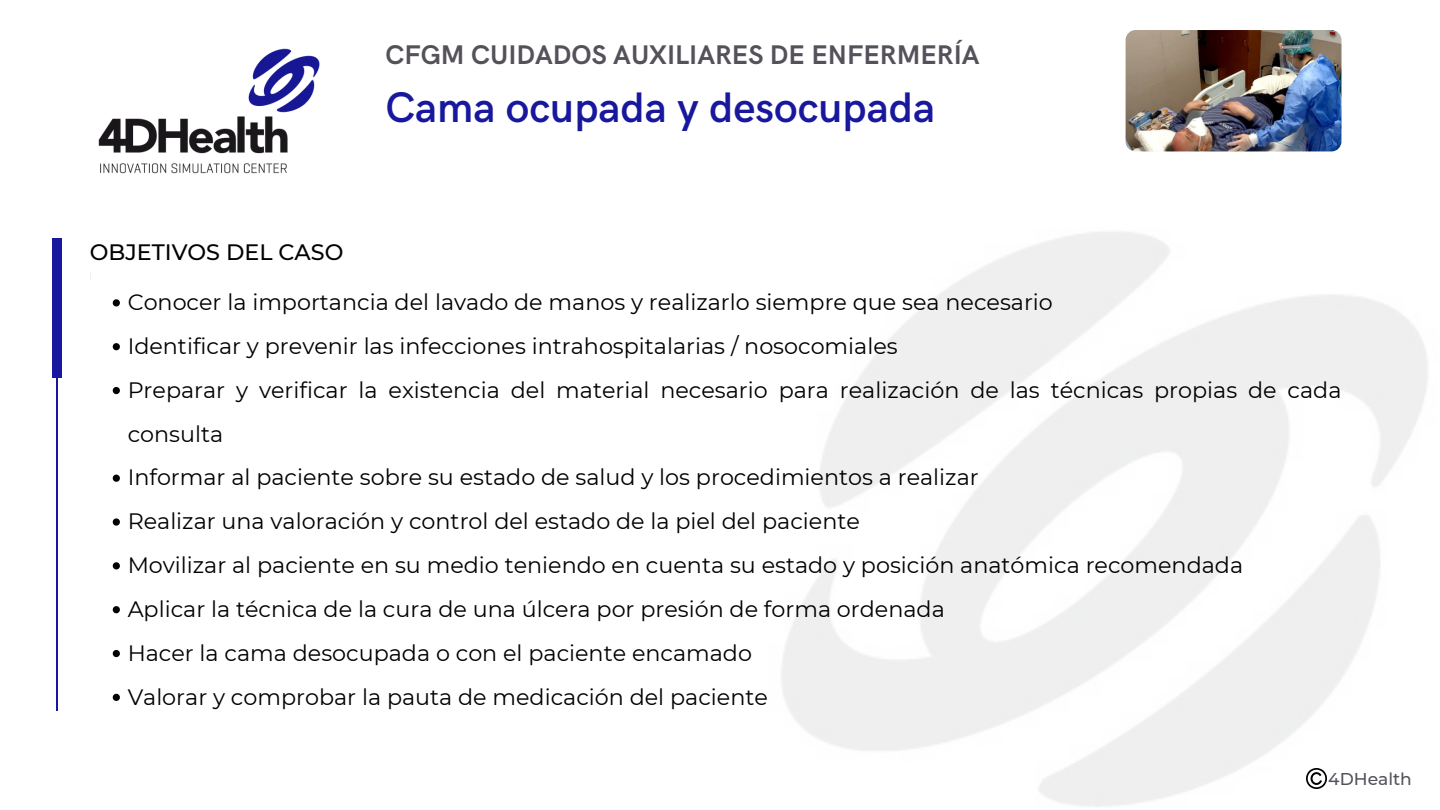
<style>
.page{position:relative;width:1440px;height:810px;background:#fff}
.page>*{position:absolute;margin:0;border:0;box-sizing:border-box;transform-origin:0 0}
.t1{font:600 42.8px "HK Grotesk";color:#18189e}
.t2{font:700 27.1px "HK Grotesk";color:#55515a}
.t3{font:22.3px/43.8px "Montserrat";color:#000}
.t4{font:500 22.3px "Montserrat";color:#000}
.t5{font:500 17.1px "Montserrat";color:#55515a}
</style>
<div class="page">
<img style="left:98px;top:48px;width:222px;height:126px">
<img style="left:781px;top:232px;width:647px;height:575px">
<img style="left:1126px;top:30px;width:215px;height:121px;border-radius:10px">
<div style="left:52px;top:238px;width:9px;height:140px;background:#18189e"></div>
<hr style="left:56px;top:238px;width:1px;height:473px;background:#18189e">
<img style="left:1306px;top:769px;width:20px;height:20px">
<svg style="left:113px;top:299px;width:7px;height:7px"></svg>
<svg style="left:113px;top:343px;width:7px;height:7px"></svg>
<svg style="left:113px;top:387px;width:7px;height:7px"></svg>
<svg style="left:113px;top:475px;width:7px;height:7px"></svg>
<svg style="left:113px;top:518px;width:7px;height:8px"></svg>
<svg style="left:113px;top:562px;width:7px;height:7px"></svg>
<svg style="left:113px;top:606px;width:7px;height:7px"></svg>
<svg style="left:113px;top:650px;width:7px;height:7px"></svg>
<svg style="left:113px;top:694px;width:7px;height:7px"></svg>
<h2 class="t2" style="left:385px;top:40px;width:596px">CFGM CUIDADOS AUXILIARES DE ENFERMERÍA</h2>
<h4 class="t1" style="left:385px;top:84px;width:551px">Cama ocupada y desocupada</h4>
<p class="t4" style="left:90px;top:238px;width:255px">OBJETIVOS DEL CASO</p>
<p class="t3" style="left:128px;top:280px;width:927px">Conocer la importancia del lavado de manos y realizarlo siempre que sea necesario</p>
<h3 class="t3" style="left:128px;top:324px;width:772px">Identificar y prevenir las infecciones intrahospitalarias / nosocomiales</h3>
<h4 class="t3" style="left:128px;top:368px;width:1215px">Preparar y verificar la existencia del material necesario para realización de las técnicas propias de cada consulta</h4>
<h4 class="t3" style="left:128px;top:455px;width:853px">Informar al paciente sobre su estado de salud y los procedimientos a realizar</h4>
<h4 class="t3" style="left:128px;top:499px;width:734px">Realizar una valoración y control del estado de la piel del paciente</h4>
<h4 class="t3" style="left:128px;top:543px;width:1117px">Movilizar al paciente en su medio teniendo en cuenta su estado y posición anatómica recomendada</h4>
<h4 class="t3" style="left:128px;top:587px;width:819px">Aplicar la técnica de la cura de una úlcera por presión de forma ordenada</h4>
<h4 class="t3" style="left:128px;top:631px;width:626px">Hacer la cama desocupada o con el paciente encamado</h4>
<h4 class="t3" style="left:128px;top:675px;width:642px">Valorar y comprobar la pauta de medicación del paciente</h4>
<p class="t5" style="left:1328px;top:769px;width:85px">4DHealth</p>
</div>
